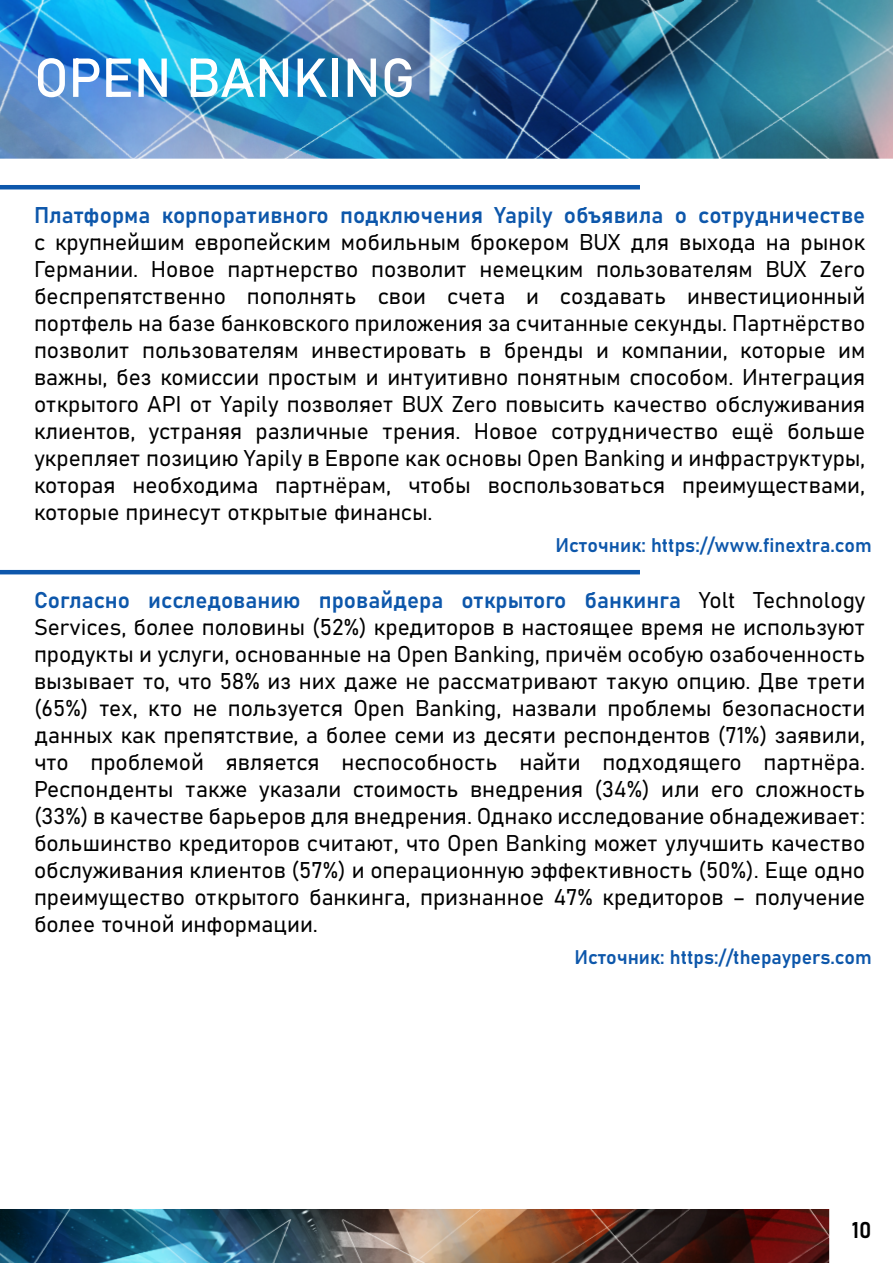
<style>
.page{position:relative;width:893px;height:1263px;background:#fff}
.page>*{position:absolute;margin:0;border:0;box-sizing:border-box;transform-origin:0 0}
.t1{font:54px "Bahnschrift";color:#fff}
.t2{font:22.5px/27px "Bahnschrift";color:#000;text-align:justify}
.t3{font:22.5px "Bahnschrift";color:#0d57ab}
.t4{font:19.5px "Bahnschrift";color:#0d57ab}
.s1{color:#0d57ab}
</style>
<div class="page">
<img style="left:0;top:1209px;width:829px;height:54px">
<hr style="left:0;top:185px;width:640px;height:4px;background:#0d57ab">
<hr style="left:0;top:570px;width:640px;height:4px;background:#0d57ab">
<img style="left:0;top:0;width:893px;height:159px">
<h1 class="t1" style="left:34px;top:37px;width:383px">OPEN BANKING</h1>
<p class="t3" style="left:34px;top:198px;width:833px">Платформа корпоративного подключения Yapily объявила о сотрудничестве</p>
<p class="t2" style="left:34px;top:227px;width:833px">с крупнейшим европейским мобильным брокером BUX для выхода на рынок Германии. Новое партнерство позволит немецким пользователям BUX Zero беспрепятственно пополнять свои счета и создавать инвестиционный портфель на базе банковского приложения за считанные секунды. Партнёрство позволит пользователям инвестировать в бренды и компании, которые им важны, без комиссии простым и интуитивно понятным способом. Интеграция открытого API от Yapily позволяет BUX Zero повысить качество обслуживания клиентов, устраняя различные трения. Новое сотрудничество ещё больше укрепляет позицию Yapily в Европе как основы Open Banking и инфраструктуры, которая необходима партнёрам, чтобы воспользоваться преимуществами, которые принесут открытые финансы.</p>
<p class="t4" style="left:556px;top:530px;width:318px">Источник: https://www.finextra.com</p>
<p class="t2" style="left:34px;top:585px;width:833px"><span class="s1">Согласно исследованию провайдера открытого банкинга</span> Yolt Technology Services, более половины (52%) кредиторов в настоящее время не используют продукты и услуги, основанные на Open Banking, причём особую озабоченность вызывает то, что 58% из них даже не рассматривают такую опцию. Две трети (65%) тех, кто не пользуется Open Banking, назвали проблемы безопасности данных как препятствие, а более семи из десяти респондентов (71%) заявили, что проблемой является неспособность найти подходящего партнёра.<br>Респонденты также указали стоимость внедрения (34%) или его сложность (33%) в качестве барьеров для внедрения. Однако исследование обнадеживает: большинство кредиторов считают, что Open Banking может улучшить качество обслуживания клиентов (57%) и операционную эффективность (50%). Еще одно преимущество открытого банкинга, признанное 47% кредиторов – получение более точной информации.</p>
<p class="t4" style="left:574px;top:942px;width:299px">Источник: https://thepaypers.com</p>
<p class="t2" style="left:852px;top:1215px;width:21px">10</p>
</div>
